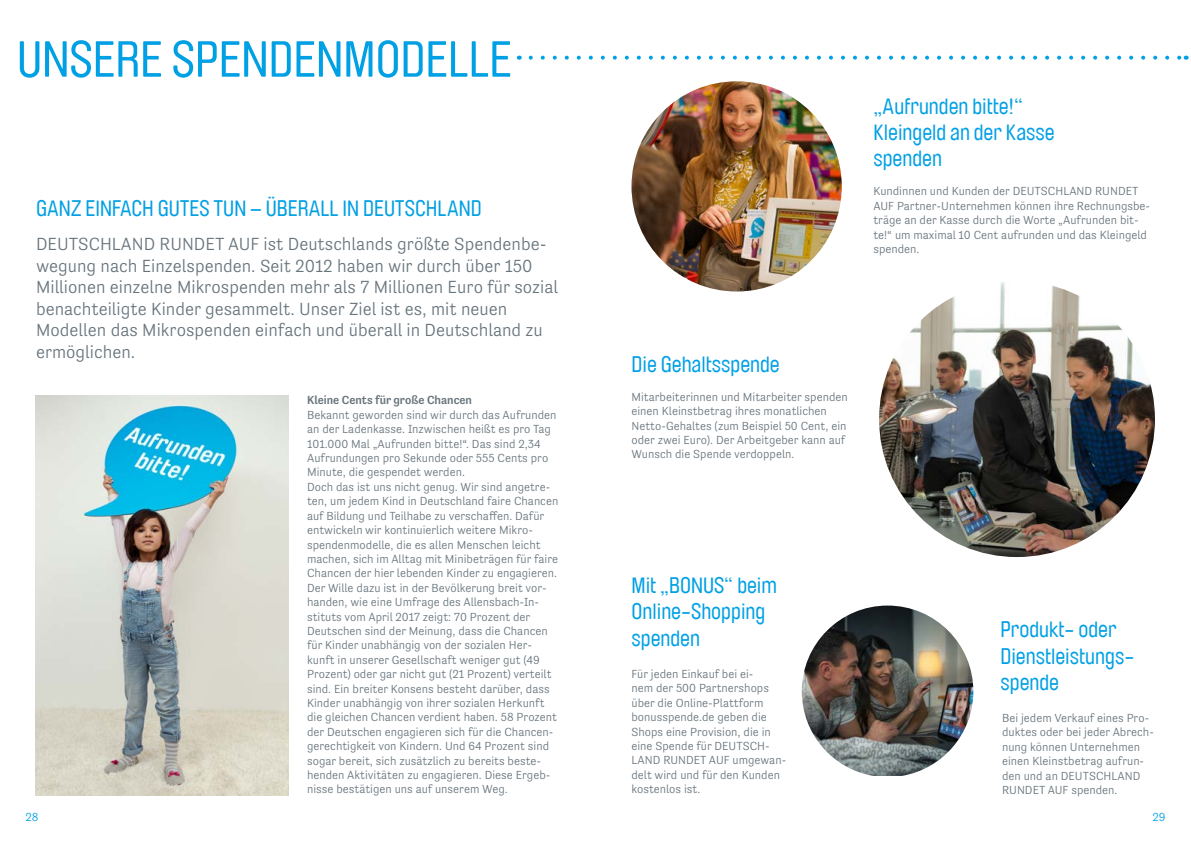
<style>
.page{position:relative;width:1191px;height:842px;background:#fff}
.page>*{position:absolute;margin:0;border:0;box-sizing:border-box;transform-origin:0 0}
.t1{font:50px "Brauer Neue";color:#00a0e4}
.t2{font:22px/26.4px "Brauer Neue";color:#00a0e4}
.t3{font:300 18px/21.6px "Tenso";color:#67747c}
.t4{font:300 12px/14.4px "Tenso";color:#67747c}
.t5{font:500 12px "Tenso";color:#67747c}
.t6{font:300 12px "Tenso";color:#00a0e4}
</style>
<div class="page">
<svg style="left:531px;top:56px;width:648px;height:4px"></svg>
<img style="left:631px;top:81px;width:210px;height:210px;border-radius:105px">
<img style="left:879px;top:281px;width:276px;height:276px;border-radius:138px">
<img style="left:801px;top:605px;width:172px;height:171px">
<img style="left:36px;top:395px;width:252px;height:400px">
<h1 class="t1" style="left:17px;top:31px;width:496px">UNSERE SPENDENMODELLE</h1>
<h2 class="t2" style="left:36px;top:196px;width:447px">GANZ EINFACH GUTES TUN – ÜBERALL IN DEUTSCHLAND</h2>
<p class="t3" style="left:36px;top:233px;width:523px">DEUTSCHLAND RUNDET AUF ist Deutschlands größte Spendenbe&shy;wegung nach Einzelspenden. Seit 2012 haben wir durch über 150<br>Millionen einzelne Mikrospenden mehr als 7 Millionen Euro für sozial benachteiligte Kinder gesammelt. Unser Ziel ist es, mit neuen Modellen das Mikrospenden einfach und überall in Deutschland zu ermöglichen.</p>
<p class="t5" style="left:307px;top:394px;width:166px">Kleine Cents für große Chancen</p>
<p class="t4" style="left:307px;top:407px;width:253px">Bekannt geworden sind wir durch das Aufrunden an der Ladenkasse. Inzwischen heißt es pro Tag 101.000 Mal „Aufrunden bitte!“. Das sind 2,34<br>Aufrundungen pro Sekunde oder 555 Cents pro Minute, die gespendet werden.<br>Doch das ist uns nicht genug. Wir sind angetre&shy;ten, um jedem Kind in Deutschland faire Chancen auf Bildung und Teilhabe zu verschaffen. Dafür entwickeln wir kontinuierlich weitere Mikro&shy;spendenmodelle, die es allen Menschen leicht machen, sich im Alltag mit Minibeträgen für faire Chancen der hier lebenden Kinder zu engagieren.<br>Der Wille dazu ist in der Bevölkerung breit vor&shy;handen, wie eine Umfrage des Allensbach-In&shy;stituts vom April 2017 zeigt: 70 Prozent der Deutschen sind der Meinung, dass die Chancen für Kinder unabhängig von der sozialen Her&shy;kunft in unserer Gesellschaft weniger gut (49<br>Prozent) oder gar nicht gut (21 Prozent) verteilt sind. Ein breiter Konsens besteht darüber, dass Kinder unabhängig von ihrer sozialen Herkunft die gleichen Chancen verdient haben. 58 Prozent der Deutschen engagieren sich für die Chancen&shy;gerechtigkeit von Kindern. Und 64 Prozent sind sogar bereit, sich zusätzlich zu bereits beste&shy;henden Aktivitäten zu engagieren. Diese Ergeb&shy;nisse bestätigen uns auf unserem Weg.</p>
<h2 class="t2" style="left:873px;top:93px;width:183px">„Aufrunden bitte!“<br>Kleingeld an der Kasse spenden</h2>
<p class="t4" style="left:873px;top:184px;width:278px">Kundinnen und Kunden der DEUTSCHLAND RUNDET AUF Partner-Unternehmen können ihre Rechnungsbe&shy;träge an der Kasse durch die Worte „Aufrunden bit&shy;te!“ um maximal 10 Cent aufrunden und das Kleingeld spenden.</p>
<h2 class="t2" style="left:631px;top:352px;width:150px">Die Gehaltsspende</h2>
<p class="t4" style="left:631px;top:389px;width:218px">Mitarbeiterinnen und Mitarbeiter spenden einen Kleinstbetrag ihres monatlichen Netto-Gehaltes (zum Beispiel 50 Cent, ein oder zwei Euro). Der Arbeitgeber kann auf Wunsch die Spende verdoppeln.</p>
<h2 class="t2" style="left:631px;top:572px;width:147px">Mit „BONUS“ beim<br>Online-Shopping spenden</h2>
<p class="t4" style="left:631px;top:667px;width:156px">Für jeden Einkauf bei ei-<br>nem der 500 Partnershops über die Online-Plattform bonusspende.de geben die<br>Shops eine Provision, die in eine Spende für DEUTSCH-<br>LAND RUNDET AUF umgewan&shy;delt wird und für den Kunden kostenlos ist.</p>
<h2 class="t2" style="left:1000px;top:617px;width:135px">Produkt- oder<br>Dienstleistungs&shy;spende</h2>
<p class="t4" style="left:1002px;top:711px;width:153px">Bei jedem Verkauf eines Pro&shy;duktes oder bei jeder Abrech&shy;nung können Unternehmen einen Kleinstbetrag aufrun&shy;den und an DEUTSCHLAND<br>RUNDET AUF spenden.</p>
<p class="t6" style="left:26px;top:810px;width:15px">28</p>
<p class="t6" style="left:1152px;top:810px;width:15px">29</p>
</div>
